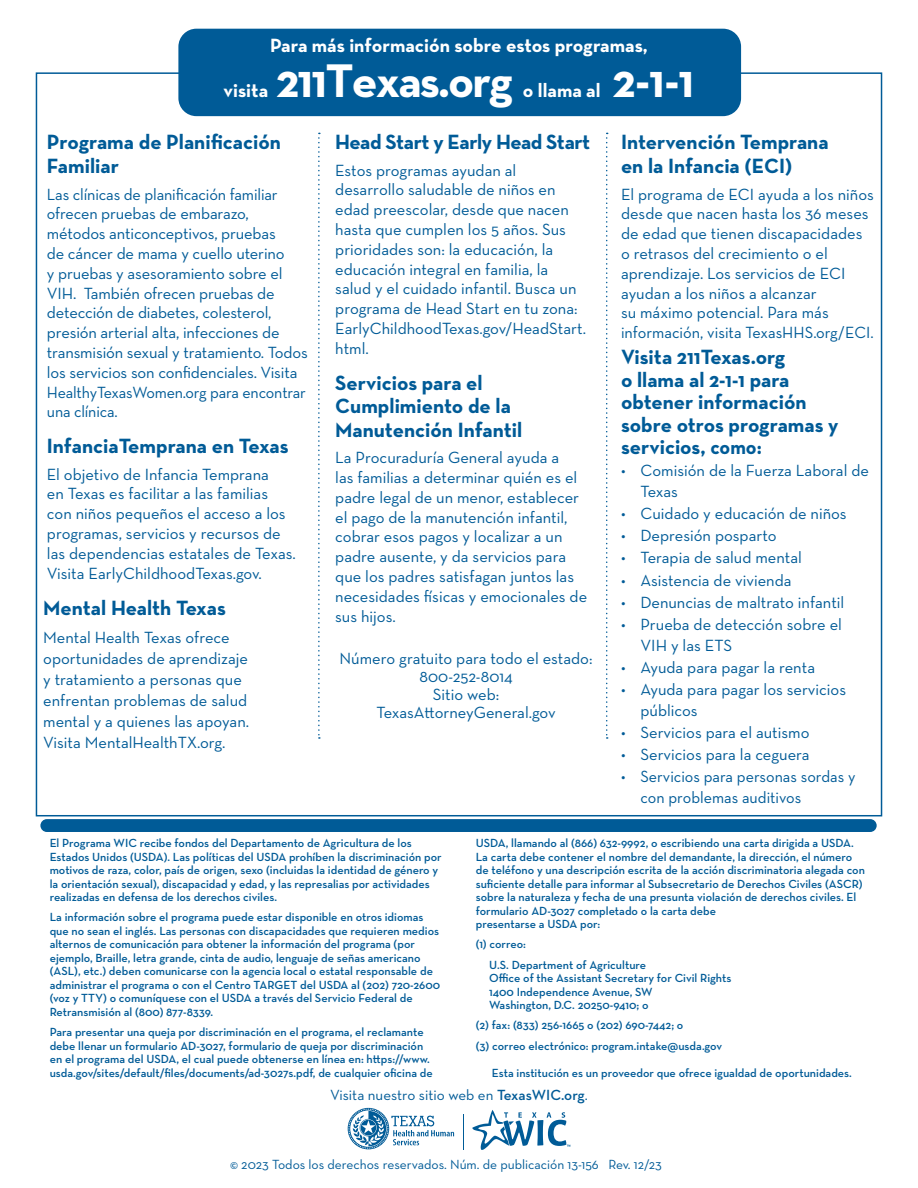
<style>
.page{position:relative;width:918px;height:1188px;background:#fff}
.page>*{position:absolute;margin:0;border:0;box-sizing:border-box;transform-origin:0 0}
.t1{font:700 48px "Neutraface Text";letter-spacing:-.04em;color:#fff}
.t2{font:700 21px/22.5px "Neutraface Text";color:#005b97}
.t3{font:700 21px "Neutraface Text";letter-spacing:-.02em;color:#005b97}
.t4{font:700 19.5px "Neutraface Text";color:#fff}
.t5{font:16.5px/19.8px "Neutraface Text";color:#005b97}
.t6{font:15px "Neutraface Text";color:#005b97}
.t7{font:13.5px "Neutraface Text";color:#005b97}
.t8{font:600 12px/13.5px "Neutraface Text";color:#005b97}
.s1{font-weight:600}
</style>
<div class="page">
<div style="left:178px;top:29px;width:563px;height:87px;background:#005b97;border-radius:18px"></div>
<svg style="left:318px;top:133px;width:2px;height:606px"></svg>
<svg style="left:606px;top:133px;width:2px;height:606px"></svg>
<div style="left:40px;top:819px;width:837px;height:13px;background:#005b97;border-radius:6px"></div>
<hr style="left:463px;top:1114px;width:1px;height:36px;background:#005b97">
<svg style="left:348px;top:1108px;width:106px;height:41px"></svg>
<svg style="left:472px;top:1110px;width:98px;height:40px"></svg>
<h3 class="t4" style="left:270px;top:33px;width:379px">Para más información sobre estos programas,</h3>
<h3 class="t4" style="left:224px;top:78px;width:46px">visita</h3>
<h3 class="t1" style="left:276px;top:50px;width:238px">211Texas.org</h3>
<h3 class="t4" style="left:523px;top:78px;width:79px">o llama al</h3>
<h3 class="t1" style="left:612px;top:50px;width:83px">2-1-1</h3>
<h2 class="t2" style="left:47px;top:130px;width:236px;line-height:24px">Programa de Planificación<br>Familiar</h2>
<p class="t5" style="left:47px;top:184px;width:262px">Las clínicas de planificación familiar ofrecen pruebas de embarazo, métodos anticonceptivos, pruebas<br>de cáncer de mama y cuello uterino<br>y pruebas y asesoramiento sobre el VIH. También ofrecen pruebas de detección de diabetes, colesterol, presión arterial alta, infecciones de transmisión sexual y tratamiento. Todos los servicios son confidenciales. Visita HealthyTexasWomen.org para encontrar una clínica.</p>
<h2 class="t2" style="left:47px;top:434px;width:243px">InfanciaTemprana en Texas</h2>
<p class="t5" style="left:47px;top:464px;width:250px">El objetivo de Infancia Temprana<br>en Texas es facilitar a las familias con niños pequeños el acceso a los programas, servicios y recursos de las dependencias estatales de Texas.<br>Visita EarlyChildhoodTexas.gov.</p>
<h2 class="t2" style="left:43px;top:596px;width:184px">Mental Health Texas</h2>
<p class="t5" style="left:43px;top:626px;width:207px;line-height:21px">Mental Health Texas ofrece oportunidades de aprendizaje y tratamiento a personas que enfrentan problemas de salud mental y a quienes las apoyan.<br>Visita MentalHealthTX.org.</p>
<h2 class="t3" style="left:335px;top:128px;width:257px">Head Start y Early Head Start</h2>
<p class="t5" style="left:335px;top:160px;width:253px">Estos programas ayudan al desarrollo saludable de niños en edad preescolar, desde que nacen hasta que cumplen los 5 años. Sus prioridades son: la educación, la educación integral en familia, la salud y el cuidado infantil. Busca un programa de Head Start en tu zona:<br>EarlyChildhoodTexas.gov/HeadStart. html.</p>
<h2 class="t2" style="left:335px;top:371px;width:188px;line-height:23.2px">Servicios para el<br>Cumplimiento de la<br>Manutención Infantil</h2>
<h2 class="t5" style="left:335px;top:447px;width:253px">La Procuraduría General ayuda a<br>las familias a determinar quién es el padre legal de un menor, establecer el pago de la manutención infantil, cobrar esos pagos y localizar a un padre ausente, y da servicios para que los padres satisfagan juntos las necesidades físicas y emocionales de sus hijos.</h2>
<p class="t5" style="left:340px;top:649px;width:254px;line-height:18px;text-align:center">Número gratuito para todo el estado:<br>800-252-8014</p>
<p class="t5" style="left:376px;top:685px;width:181px;line-height:18px;text-align:center">Sitio web:<br>TexasAttorneyGeneral.gov</p>
<h2 class="t2" style="left:621px;top:130px;width:209px;line-height:24px">Intervención Temprana en la Infancia (ECI)</h2>
<p class="t5" style="left:621px;top:184px;width:254px">El programa de ECI ayuda a los niños desde que nacen hasta los 36 meses de edad que tienen discapacidades o retrasos del crecimiento o el aprendizaje. Los servicios de ECI ayudan a los niños a alcanzar<br>su máximo potencial. Para más información, visita TexasHHS.org/ECI.</p>
<h2 class="t2" style="left:621px;top:346px;width:219px">Visita 211Texas.org<br>o llama al 2-1-1 para obtener información sobre otros programas y servicios, como:</h2>
<p class="t5" style="left:640px;top:460px;width:230px;line-height:21px;text-indent:-20px">• Comisión de la Fuerza Laboral de<br>Texas</p>
<p class="t5" style="left:621px;top:504px;width:227px">• Cuidado y educación de niños</p>
<p class="t5" style="left:621px;top:526px;width:157px">• Depresión posparto</p>
<p class="t5" style="left:621px;top:548px;width:182px">• Terapia de salud mental</p>
<p class="t5" style="left:621px;top:570px;width:172px">• Asistencia de vivienda</p>
<p class="t5" style="left:621px;top:592px;width:225px">• Denuncias de maltrato infantil</p>
<p class="t5" style="left:640px;top:613px;width:203px;line-height:21px;text-indent:-20px">• Prueba de detección sobre el<br>VIH y las ETS</p>
<p class="t5" style="left:621px;top:657px;width:196px">• Ayuda para pagar la renta</p>
<p class="t5" style="left:640px;top:678px;width:207px;line-height:21px;text-indent:-20px">• Ayuda para pagar los servicios públicos</p>
<p class="t5" style="left:621px;top:722px;width:190px">• Servicios para el autismo</p>
<p class="t5" style="left:621px;top:744px;width:190px">• Servicios para la ceguera</p>
<p class="t5" style="left:640px;top:766px;width:217px;line-height:21px;text-indent:-20px">• Servicios para personas sordas y con problemas auditivos</p>
<p class="t8" style="left:50px;top:836px;width:394px">El Programa WIC recibe fondos del Departamento de Agricultura de los Estados Unidos (USDA). Las políticas del USDA prohíben la discriminación por motivos de raza, color, país de origen, sexo (incluidas la identidad de género y la orientación sexual), discapacidad y edad, y las represalias por actividades realizadas en defensa de los derechos civiles.</p>
<p class="t8" style="left:50px;top:911px;width:392px">La información sobre el programa puede estar disponible en otros idiomas que no sean el inglés. Las personas con discapacidades que requieren medios alternos de comunicación para obtener la información del programa (por ejemplo, Braille, letra grande, cinta de audio, lenguaje de señas americano (ASL), etc.) deben comunicarse con la agencia local o estatal responsable de administrar el programa o con el Centro TARGET del USDA al (202) 720-2600 (voz y TTY) o comuníquese con el USDA a través del Servicio Federal de Retransmisión al (800) 877-8339.</p>
<p class="t8" style="left:50px;top:1025px;width:385px">Para presentar una queja por discriminación en el programa, el reclamante debe llenar un formulario AD-3027, formulario de queja por discriminación en el programa del USDA, el cual puede obtenerse en línea en: https://www. usda.gov/sites/default/files/documents/ad-3027s.pdf, de cualquier oficina de</p>
<p class="t8" style="left:476px;top:836px;width:391px">USDA, llamando al (866) 632-9992, o escribiendo una carta dirigida a USDA.<br>La carta debe contener el nombre del demandante, la dirección, el número de teléfono y una descripción escrita de la acción discriminatoria alegada con suficiente detalle para informar al Subsecretario de Derechos Civiles (ASCR) sobre la naturaleza y fecha de una presunta violación de derechos civiles. El formulario AD-3027 completado o la carta debe<br>presentarse a USDA por:</p>
<p class="t8" style="left:476px;top:938px;width:52px">(1) correo:</p>
<p class="t8" style="left:489px;top:958px;width:244px">U.S. Department of Agriculture<br>Office of the Assistant Secretary for Civil Rights 1400 Independence Avenue, SW<br>Washington, D.C. 20250-9410; o</p>
<p class="t8" style="left:476px;top:1018px;width:209px">(2) fax: (833) 256-1665 o (202) 690-7442; o</p>
<p class="t8" style="left:476px;top:1039px;width:248px">(3) correo electrónico: program.intake@usda.gov</p>
<p class="t8" style="left:492px;top:1066px;width:361px">Esta institución es un proveedor que ofrece igualdad de oportunidades.</p>
<p class="t6" style="left:330px;top:1085px;width:259px">Visita nuestro sitio web en <span class="s1">TexasWIC.org</span>.</p>
<p class="t7" style="left:230px;top:1156px;width:433px">© 2023 Todos los derechos reservados. Núm. de publicación 13-156 Rev. 12/23</p>
</div>
